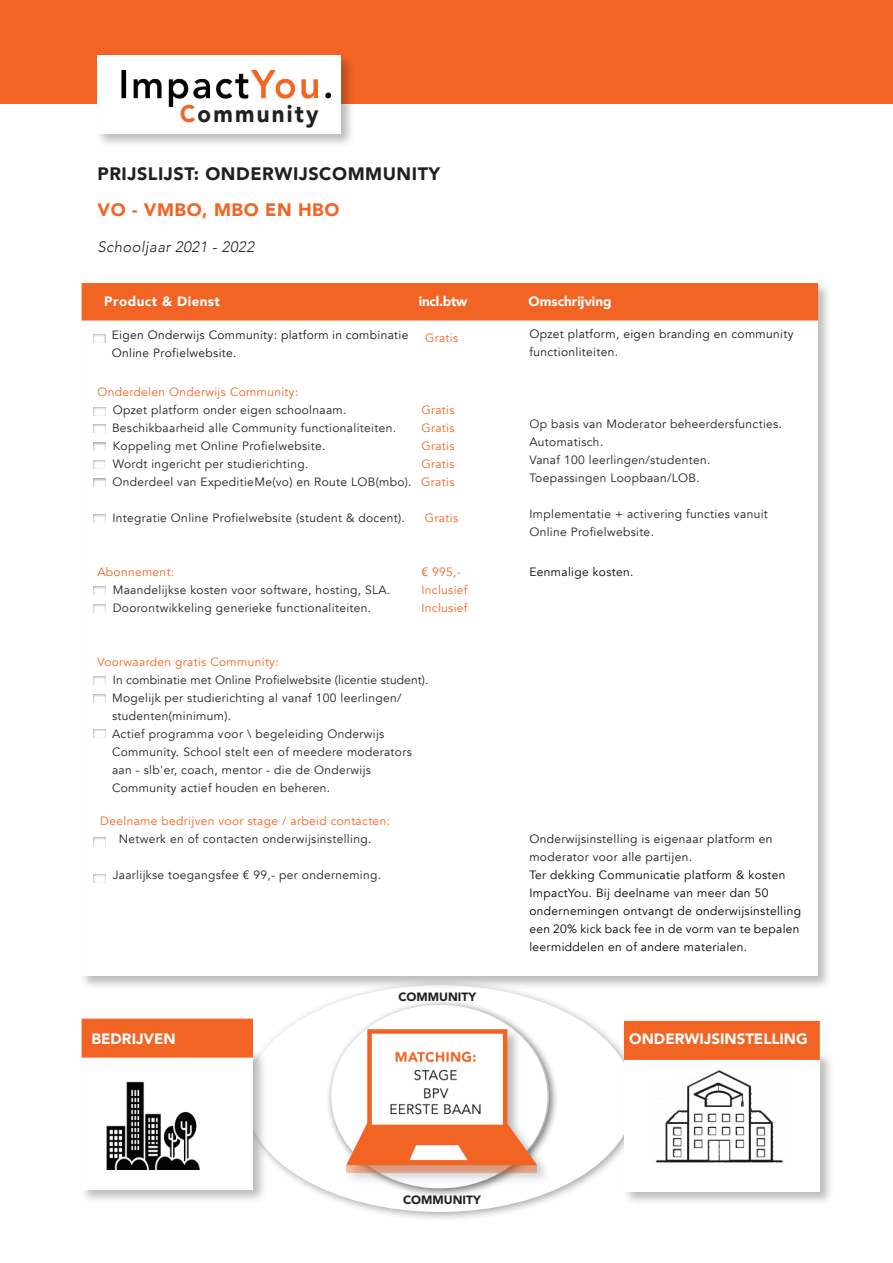
<style>
.page{position:relative;width:893px;height:1263px;background:#fff}
.page>*{position:absolute;margin:0;border:0;box-sizing:border-box;transform-origin:0 0}
.t1{font:900 24px "Avenir";letter-spacing:.1em;color:#231f20;scale:.93 1}
.t2{font:900 18px "Avenir";letter-spacing:.03em;color:#231f20}
.t3{font:900 18px "Avenir";letter-spacing:.03em;color:#f26424}
.t4{font:900 15px "Avenir";color:#fff}
.t5{font:italic 300 15px "Avenir";letter-spacing:.025em;color:#231f20}
.t6{font:900 13.5px "Avenir";color:#fff}
.t7{font:900 13.5px "Avenir";letter-spacing:.03em;color:#fff}
.t8{font:12px/18px "Avenir";letter-spacing:.03em;color:#231f20}
.t9{font:12px/18px "Avenir";letter-spacing:.03em;color:#16171c}
.t10{font:12px/18px "Avenir";letter-spacing:.03em;color:#000}
.t11{font:12px "Avenir";letter-spacing:.03em;color:#f26423}
.t12{font:900 12px "Avenir";color:#231f20}
.t13{font:12px "Avenir";letter-spacing:.03em;color:#040503}
.s1{color:#f26423}
</style>
<div class="page">
<div style="left:240px;top:979px;width:404px;height:243px;background:#231f20;opacity:.4"></div>
<div style="left:246px;top:985px;width:388px;height:227px;background:#fff;border-radius:50%"></div>
<div style="left:325px;top:999px;width:233px;height:199px;background:#231f20;opacity:.4"></div>
<div style="left:331px;top:1005px;width:217px;height:183px;background:#fff;border-radius:50%"></div>
<div style="left:79px;top:281px;width:753px;height:709px;background:#231f20;opacity:.3"></div>
<div style="left:82px;top:283px;width:736px;height:693px;background:#fff"></div>
<div style="left:82px;top:283px;width:736px;height:37px;background:#f26423"></div>
<div style="left:0;top:0;width:893px;height:104px;background:#f26423"></div>
<div style="left:91px;top:405px;width:15px;height:11px;background:#231f20;opacity:.4"></div>
<div style="left:91px;top:423px;width:15px;height:10px;background:#231f20;opacity:.4"></div>
<div style="left:91px;top:441px;width:15px;height:11px;background:#231f20;opacity:.4"></div>
<div style="left:91px;top:513px;width:15px;height:10px;background:#231f20;opacity:.4"></div>
<div style="left:91px;top:458px;width:15px;height:11px;background:#231f20;opacity:.4"></div>
<div style="left:91px;top:585px;width:15px;height:10px;background:#231f20;opacity:.4"></div>
<div style="left:91px;top:603px;width:15px;height:10px;background:#231f20;opacity:.4"></div>
<div style="left:91px;top:693px;width:15px;height:10px;background:#231f20;opacity:.4"></div>
<div style="left:91px;top:727px;width:15px;height:11px;background:#231f20;opacity:.4"></div>
<div style="left:91px;top:675px;width:15px;height:10px;background:#231f20;opacity:.4"></div>
<div style="left:344px;top:1027px;width:207px;height:160px;background:#231f20;opacity:.3"></div>
<svg style="left:344px;top:1119px;width:196px;height:48px"></svg>
<div style="left:367px;top:1029px;width:140px;height:100px;background:#fff;border:4px solid #f26423"></div>
<svg style="left:346px;top:1165px;width:191px;height:8px;background:#d79c81"></svg>
<img style="left:390px;top:1051px;width:91px;height:64px">
<div style="left:91px;top:836px;width:15px;height:10px;background:#231f20;opacity:.4"></div>
<div style="left:91px;top:477px;width:15px;height:11px;background:#231f20;opacity:.4"></div>
<div style="left:90px;top:332px;width:15px;height:11px;background:#231f20;opacity:.4"></div>
<div style="left:95px;top:53px;width:261px;height:95px;background:#231f20;opacity:.3"></div>
<div style="left:98px;top:56px;width:243px;height:78px;background:#fff"></div>
<div style="left:622px;top:1052px;width:212px;height:154px;background:#231f20;opacity:.3"></div>
<div style="left:624px;top:1054px;width:196px;height:138px;background:#fff"></div>
<div style="left:624px;top:1021px;width:196px;height:39px;background:#f26423"></div>
<img style="left:655px;top:1070px;width:128px;height:93px">
<img style="left:121px;top:71px;width:209px;height:35px">
<div style="left:91px;top:872px;width:15px;height:11px;background:#231f20;opacity:.4"></div>
<div style="left:79px;top:1049px;width:188px;height:155px;background:#231f20;opacity:.3"></div>
<div style="left:82px;top:1052px;width:171px;height:138px;background:#fff"></div>
<div style="left:82px;top:1019px;width:171px;height:39px;background:#f26423"></div>
<img style="left:106px;top:1081px;width:94px;height:89px">
<h1 class="t1" style="left:180px;top:93px;width:150px"><span class="s1">C</span>ommunity</h1>
<h2 class="t2" style="left:98px;top:158px;width:344px">PRIJSLIJST: ONDERWIJSCOMMUNITY</h2>
<h2 class="t3" style="left:98px;top:194px;width:243px">VO - VMBO, MBO EN HBO</h2>
<p class="t5" style="left:98px;top:238px;width:158px">Schooljaar 2021 - 2022</p>
<p class="t7" style="left:104px;top:290px;width:117px">Product &amp; Dienst</p>
<p class="t9" style="left:112px;top:326px;width:298px">Eigen Onderwijs Community: platform in combinatie<br>Online Profielwebsite.</p>
<p class="t6" style="left:419px;top:290px;width:50px">incl.btw</p>
<p class="t6" style="left:528px;top:290px;width:85px">Omschrijving</p>
<p class="t9" style="left:529px;top:325px;width:266px">Opzet platform, eigen branding en community functionliteiten.</p>
<p class="t11" style="left:425px;top:331px;width:35px">Gratis</p>
<p class="t11" style="left:97px;top:385px;width:202px">Onderdelen Onderwijs Community:</p>
<p class="t8" style="left:97px;top:401px;width:251px">- Opzet platform onder eigen schoolnaam.</p>
<p class="t11" style="left:421px;top:403px;width:35px">Gratis</p>
<p class="t8" style="left:112px;top:419px;width:286px">Beschikbaarheid alle Community functionaliteiten.</p>
<p class="t11" style="left:421px;top:421px;width:35px">Gratis</p>
<p class="t8" style="left:97px;top:437px;width:229px">- Koppeling met Online Profielwebsite.</p>
<p class="t11" style="left:421px;top:439px;width:35px">Gratis</p>
<p class="t8" style="left:97px;top:455px;width:213px">- Wordt ingericht per studierichting.</p>
<p class="t11" style="left:421px;top:457px;width:35px">Gratis</p>
<p class="t8" style="left:97px;top:473px;width:359px">- Onderdeel van ExpeditieMe(vo) en Route LOB(mbo). <span class="s1">Gratis</span></p>
<p class="t8" style="left:97px;top:509px;width:309px">- Integratie Online Profielwebsite (student &amp; docent).</p>
<p class="t11" style="left:425px;top:510px;width:35px">Gratis</p>
<p class="t11" style="left:97px;top:565px;width:78px">Abonnement:</p>
<p class="t11" style="left:421px;top:565px;width:41px">€ 995,-</p>
<p class="t8" style="left:97px;top:581px;width:294px">- Maandelijkse kosten voor software, hosting, SLA.</p>
<p class="t11" style="left:421px;top:583px;width:48px">Inclusief</p>
<p class="t8" style="left:97px;top:599px;width:275px">- Doorontwikkeling generieke functionaliteiten.</p>
<p class="t11" style="left:421px;top:601px;width:48px">Inclusief</p>
<p class="t11" style="left:97px;top:655px;width:183px">Voorwaarden gratis Community:</p>
<p class="t8" style="left:112px;top:671px;width:318px;text-indent:-15px">- In combinatie met Online Profielwebsite (licentie student).<br>Mogelijk per studierichting al vanaf 100 leerlingen/ studenten(minimum).<br>Actief programma voor \ begeleiding Onderwijs Community. School stelt een of meedere moderators aan - slb'er, coach, mentor - die de Onderwijs Community actief houden en beheren.</p>
<p class="t11" style="left:100px;top:813px;width:291px">Deelname bedrijven voor stage / arbeid contacten:</p>
<p class="t8" style="left:119px;top:830px;width:254px">Netwerk en of contacten onderwijsinstelling.</p>
<p class="t8" style="left:97px;top:866px;width:286px">- Jaarlijkse toegangsfee € 99,- per onderneming.</p>
<p class="t4" style="left:91px;top:1026px;width:86px">BEDRIJVEN</p>
<p class="t12" style="left:398px;top:986px;width:79px">COMMUNITY</p>
<p class="t8" style="left:529px;top:415px;width:254px">Op basis van Moderator beheerdersfuncties.<br>Automatisch.<br>Vanaf 100 leerlingen/studenten.<br>Toepassingen Loopbaan/LOB.</p>
<p class="t8" style="left:529px;top:505px;width:240px">Implementatie + activering functies vanuit<br>Online Profielwebsite.</p>
<p class="t13" style="left:529px;top:565px;width:106px">Eenmalige kosten.</p>
<p class="t9" style="left:529px;top:829px;width:245px">Onderwijsinstelling is eigenaar platform en moderator voor alle partijen.</p>
<p class="t10" style="left:529px;top:865px;width:273px">Ter dekking Communicatie platform &amp; kosten ImpactYou. Bij deelname van meer dan 50 ondernemingen ontvangt de onderwijsinstelling een 20% kick back fee in de vorm van te bepalen leermiddelen en of andere materialen.</p>
<p class="t4" style="left:629px;top:1026px;width:180px">ONDERWIJSINSTELLING</p>
<p class="t12" style="left:403px;top:1189px;width:79px">COMMUNITY</p>
</div>
